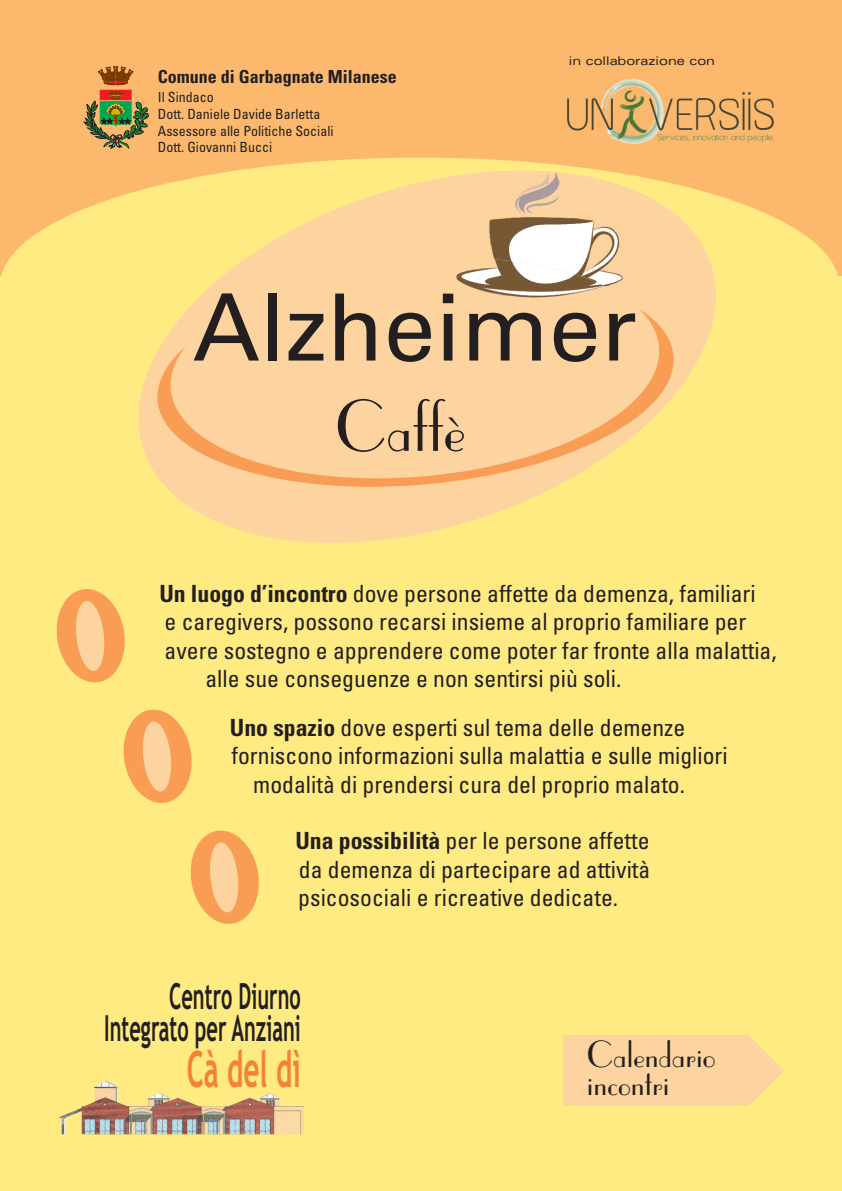
<style>
.page{position:relative;width:842px;height:1191px;background:#fff}
.page>*{position:absolute;margin:0;border:0;box-sizing:border-box;transform-origin:0 0}
.t1{font:93px "Univers LT Std";color:#231f20}
.t2{font:69.8px "Parisian Std";color:#231f20}
.t3{font:700 50.4px "Trebuchet MS";color:#f48232;scale:.56 1}
.t4{font:700 36px/32px "Trebuchet MS";color:#231f20;text-align:right;scale:.56 1}
.t5{font:36px/28px "Parisian Std";color:#231f20}
.t6{font:condensed 23.6px/28.4px "Univers LT Std";color:#231f20;text-align:justify}
.t7{font:700 condensed 18px "Univers LT Std";color:#231f20}
.t8{font:condensed 14px/16.8px "Univers LT Std";color:#231f20}
.t9{font:expanded 12px "Univers LT Std";color:#231f20}
.s1{font-weight:700}
</style>
<div class="page">
<div style="left:0;top:94px;width:842px;height:1097px;background:#ffeb82"></div>
<div style="left:0;top:0;width:842px;height:275px;background:#fcb96d"></div>
<svg style="left:84px;top:66px;width:65px;height:83px"></svg>
<div style="left:0;top:158px;width:839px;height:256px;background:#ffeb82;border-radius:50%"></div>
<svg style="left:114px;top:144px;width:625px;height:399px"></svg>
<svg style="left:152px;top:260px;width:526px;height:237px;fill:#fdd39f"></svg>
<svg style="left:166px;top:248px;width:498px;height:240px;background:#fcd198"></svg>
<img style="left:456px;top:169px;width:166px;height:2px">
<img style="left:456px;top:171px;width:166px;height:87px">
<img style="left:456px;top:258px;width:166px;height:45px">
<img style="left:59px;top:1081px;width:244px;height:53px">
<img style="left:567px;top:79px;width:206px;height:64px">
<svg style="left:56px;top:589px;width:69px;height:94px"></svg>
<svg style="left:123px;top:709px;width:69px;height:94px"></svg>
<svg style="left:190px;top:830px;width:69px;height:94px"></svg>
<svg style="left:563px;top:1035px;width:221px;height:71px;background:#fdd49c"></svg>
<p class="t7" style="left:158px;top:70px;width:240px">Comune di Garbagnate Milanese</p>
<p class="t8" style="left:158px;top:90px;width:177px">Il Sindaco<br>Dott. Daniele Davide Barletta<br>Assessore alle Politiche Sociali<br>Dott. Giovanni Bucci</p>
<p class="t9" style="left:569px;top:57px;width:148px">in collaborazione con</p>
<h1 class="t1" style="left:193px;top:293px;width:445px">Alzheimer</h1>
<h2 class="t2" style="left:335px;top:400px;width:132px">Caffè</h2>
<p class="t6" style="left:159px;top:581px;width:598px"><span class="s1">Un luogo d’incontro</span> dove persone affette da demenza, familiari</p>
<p class="t6" style="left:165px;top:609px;width:583px">e caregivers, possono recarsi insieme al proprio familiare per</p>
<p class="t6" style="left:165px;top:638px;width:614px">avere sostegno e apprendere come poter far fronte alla malattia,</p>
<p class="t6" style="left:205px;top:666px;width:417px">alle sue conseguenze e non sentirsi più soli.</p>
<p class="t6" style="left:230px;top:715px;width:457px"><span class="s1">Uno spazio</span> dove esperti sul tema delle demenze</p>
<p class="t6" style="left:231px;top:744px;width:498px">forniscono informazioni sulla malattia e sulle migliori</p>
<p class="t6" style="left:253px;top:772px;width:433px">modalità di prendersi cura del proprio malato.</p>
<p class="t6" style="left:295px;top:828px;width:356px"><span class="s1">Una possibilità</span> per le persone affette da demenza di partecipare ad attività psicosociali e ricreative dedicate.</p>
<h3 class="t4" style="left:104px;top:980px;width:353px">Centro Diurno<br>Integrato per Anziani</h3>
<h3 class="t3" style="left:187px;top:1039px;width:205px">Cà del dì</h3>
<h3 class="t5" style="left:587px;top:1043px;width:130px">Calendario incontri</h3>
</div>
